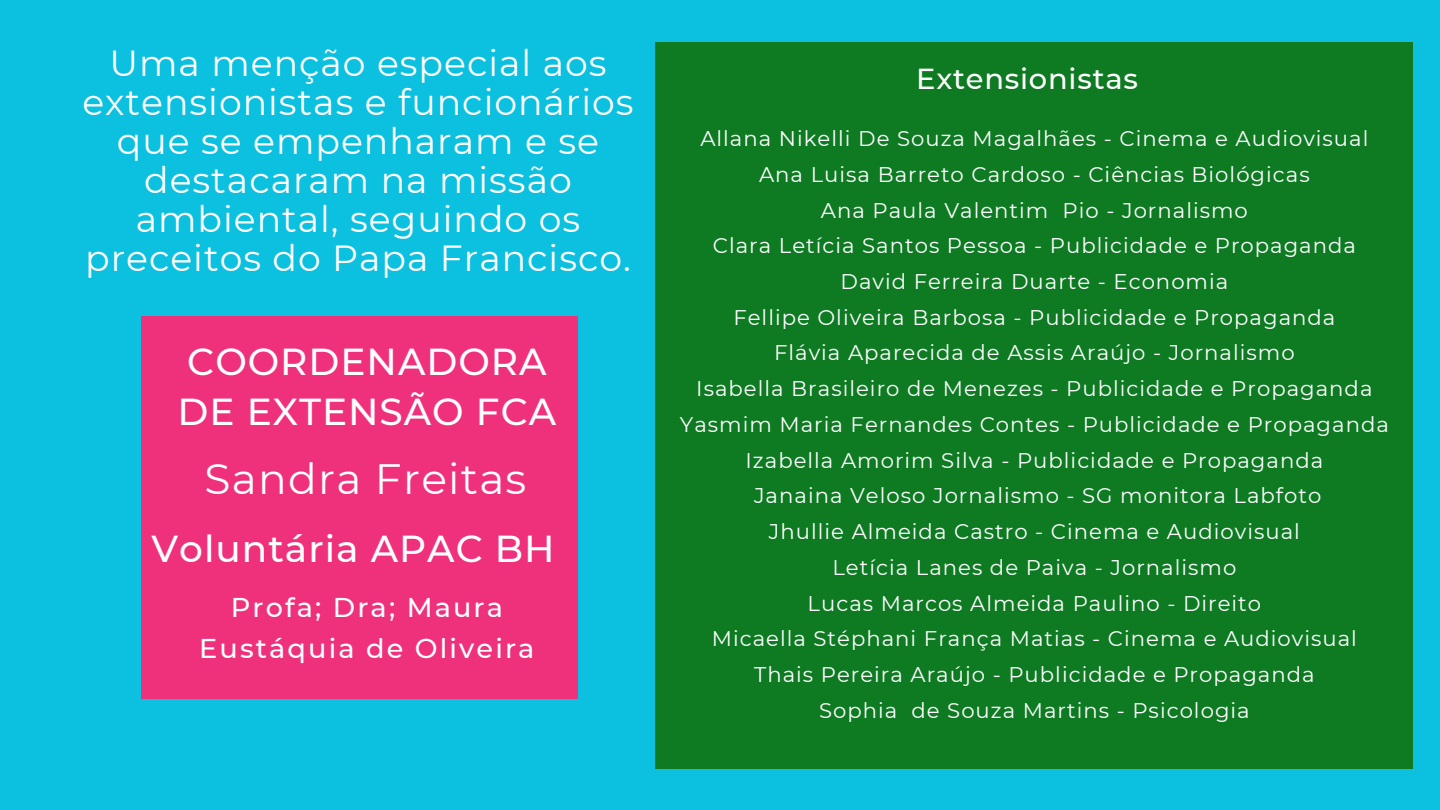
<style>
.page{position:relative;width:1440px;height:810px;background:#0cc0df}
.page>*{position:absolute;margin:0;border:0;box-sizing:border-box;transform-origin:0 0}
.t1{font:42.4px "Montserrat";letter-spacing:.03em;color:#fff}
.t2{font:500 37.5px/50.6px "Montserrat";letter-spacing:.025em;color:#fff}
.t3{font:36.2px/38.8px "Montserrat";letter-spacing:.025em;color:#fff;text-align:center}
.t4{font:500 28.9px "Montserrat";letter-spacing:.025em;color:#fff}
.t5{font:500 27.1px/40.8px "Montserrat";letter-spacing:.08em;color:#fff;text-align:center}
.t6{font:21.2px/35.7px "Montserrat";letter-spacing:.05em;color:#fff;text-align:center}
</style>
<div class="page">
<div style="left:656px;top:42px;width:757px;height:726px;background:#0e7b23"></div>
<div style="left:141px;top:316px;width:436px;height:383px;background:#ef317b"></div>
<p class="t3" style="left:82px;top:44px;width:553px">Uma menção especial aos extensionistas e funcionários que se empenharam e se destacaram na missão ambiental, seguindo os preceitos do Papa Francisco.</p>
<p class="t2" style="left:178px;top:336px;width:380px">COORDENADORA<br>DE EXTENSÃO FCA</p>
<h4 class="t1" style="left:205px;top:453px;width:323px">Sandra Freitas</h4>
<p class="t2" style="left:152px;top:523px;width:405px">Voluntária APAC BH</p>
<h4 class="t5" style="left:199px;top:587px;width:337px">Profa; Dra; Maura<br>Eustáquia de Oliveira</h4>
<h2 class="t4" style="left:916px;top:61px;width:223px">Extensionistas</h2>
<p class="t6" style="left:680px;top:121px;width:710px">Allana Nikelli De Souza Magalhães - Cinema e Audiovisual Ana Luisa Barreto Cardoso - Ciências Biológicas<br>Ana Paula Valentim Pio - Jornalismo<br>Clara Letícia Santos Pessoa - Publicidade e Propaganda David Ferreira Duarte - Economia<br>Fellipe Oliveira Barbosa - Publicidade e Propaganda<br>Flávia Aparecida de Assis Araújo - Jornalismo<br>Isabella Brasileiro de Menezes - Publicidade e Propaganda Yasmim Maria Fernandes Contes - Publicidade e Propaganda</p>
<h5 class="t6" style="left:746px;top:442px;width:579px">Izabella Amorim Silva - Publicidade e Propaganda</h5>
<h3 class="t6" style="left:754px;top:478px;width:569px">Janaina Veloso Jornalismo - SG monitora Labfoto<br>Jhullie Almeida Castro - Cinema e Audiovisual<br>Letícia Lanes de Paiva - Jornalismo</h3>
<h1 class="t6" style="left:712px;top:585px;width:647px">Lucas Marcos Almeida Paulino - Direito<br>Micaella Stéphani França Matias - Cinema e Audiovisual<br>Thais Pereira Araújo - Publicidade e Propaganda</h1>
<h3 class="t6" style="left:819px;top:692px;width:432px">Sophia de Souza Martins - Psicologia</h3>
</div>
